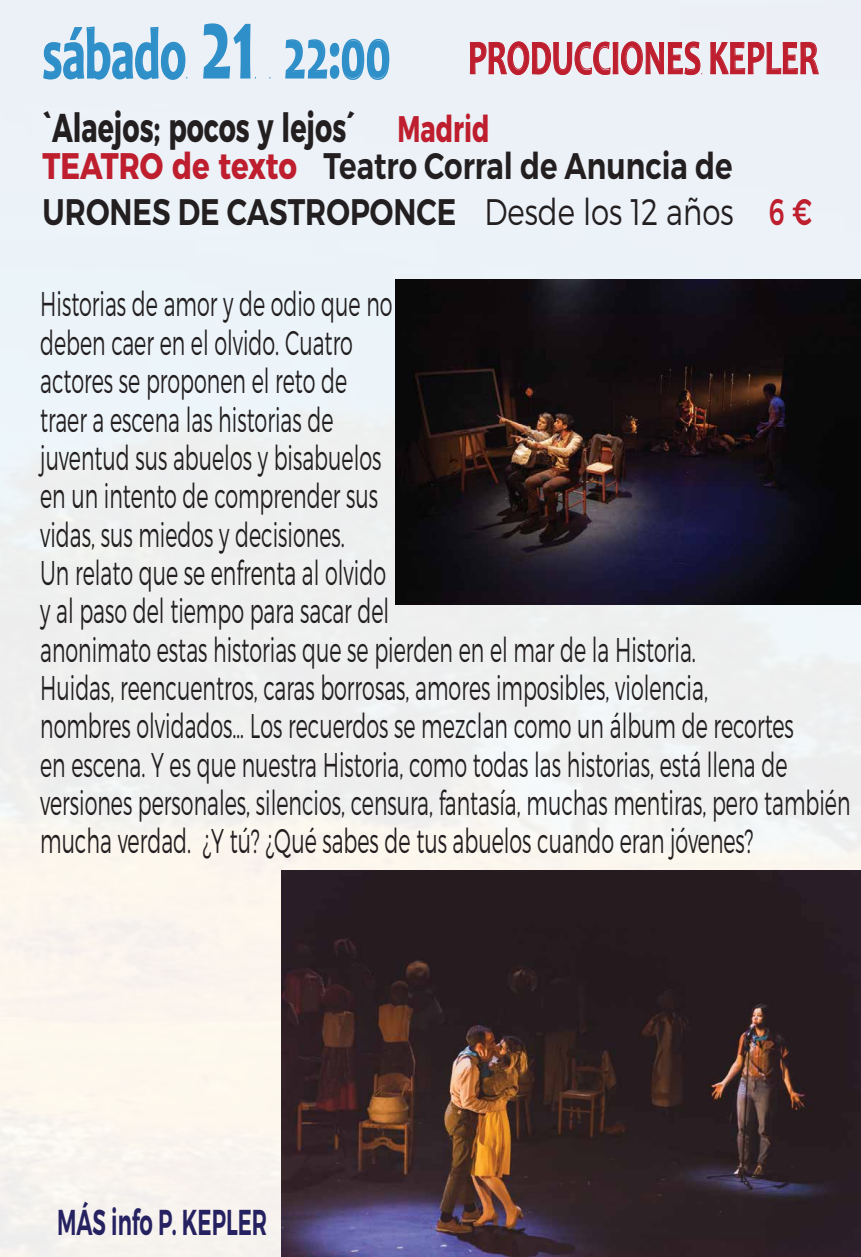
<style>
.page{position:relative;width:861px;height:1257px;background:#fff}
.page>*{position:absolute;margin:0;border:0;box-sizing:border-box;transform-origin:0 0}
.t1{font:700 48.9px "Candara";color:#be1e2d;scale:.68 1}
.t2{font:700 40.2px "Montserrat";color:#231f20;scale:.67 1}
.t3{font:600 36.9px/45.3px "Montserrat";color:#231f20;scale:.79 1}
.t4{font:500 36.9px "Montserrat";color:#be1e2d;scale:.69 1}
.t5{font:600 36px "Montserrat";color:#262262;scale:.59 1}
.t6{font:300 34.2px/38.4px "Montserrat";color:#231f20;scale:.6 1}
.s1{font-size:72.6px;color:#0077bd}
.s2{font-size:103.2px;color:#0077bd}
.s3{font-size:36.9px;color:#be1e2d}
.s4{font-weight:700;color:#be1e2d}
.s5{font-weight:300}
</style>
<div class="page">
<img style="left:0;top:0;width:860px;height:1256px">
<svg style="left:42px;top:26px;width:145px;height:55px;background:#c7deed"></svg>
<svg style="left:202px;top:23px;width:54px;height:56px;background:#cde1ef"></svg>
<svg style="left:284px;top:38px;width:106px;height:43px;background:#c3dcec"></svg>
<svg style="left:469px;top:41px;width:232px;height:34px;background:#e2c7cf"></svg>
<svg style="left:709px;top:42px;width:109px;height:32px;background:#e1c3cc"></svg>
<img style="left:395px;top:279px;width:465px;height:325px">
<img style="left:281px;top:870px;width:579px;height:386px">
<h1 class="t1" style="left:43px;top:27px;width:1141px"><span class="s1">sábado</span> <span class="s2">21</span> <span class="s1">22:00</span> PRODUCCIONES KEPLER</h1>
<p class="t2" style="left:43px;top:94px;width:668px">`Alaejos; pocos y lejos´ <span class="s3">Madrid</span></p>
<p class="t3" style="left:43px;top:144px;width:875px"><span class="s4">TEATRO de texto</span> Teatro Corral de Anuncia de<br>URONES DE CASTROPONCE <span class="s5">Desde los 12 años</span></p>
<p class="t4" style="left:768px;top:182px;width:64px">6 €</p>
<p class="t6" style="left:40px;top:284px;width:1351px">Historias de amor y de odio que no<br>deben caer en el olvido. Cuatro<br>actores se proponen el reto de<br>traer a escena las historias de<br>juventud sus abuelos y bisabuelos<br>en un intento de comprender sus<br>vidas, sus miedos y decisiones.<br>Un relato que se enfrenta al olvido<br>y al paso del tiempo para sacar del<br>anonimato estas historias que se pierden en el mar de la Historia.<br>Huidas, reencuentros, caras borrosas, amores imposibles, violencia,<br>nombres olvidados… Los recuerdos se mezclan como un álbum de recortes<br>en escena. Y es que nuestra Historia, como todas las historias, está llena de versiones personales, silencios, censura, fantasía, muchas mentiras, pero también mucha verdad. ¿Y tú? ¿Qué sabes de tus abuelos cuando eran jóvenes?</p>
<p class="t5" style="left:57px;top:1199px;width:357px">MÁS info P. KEPLER</p>
</div>
